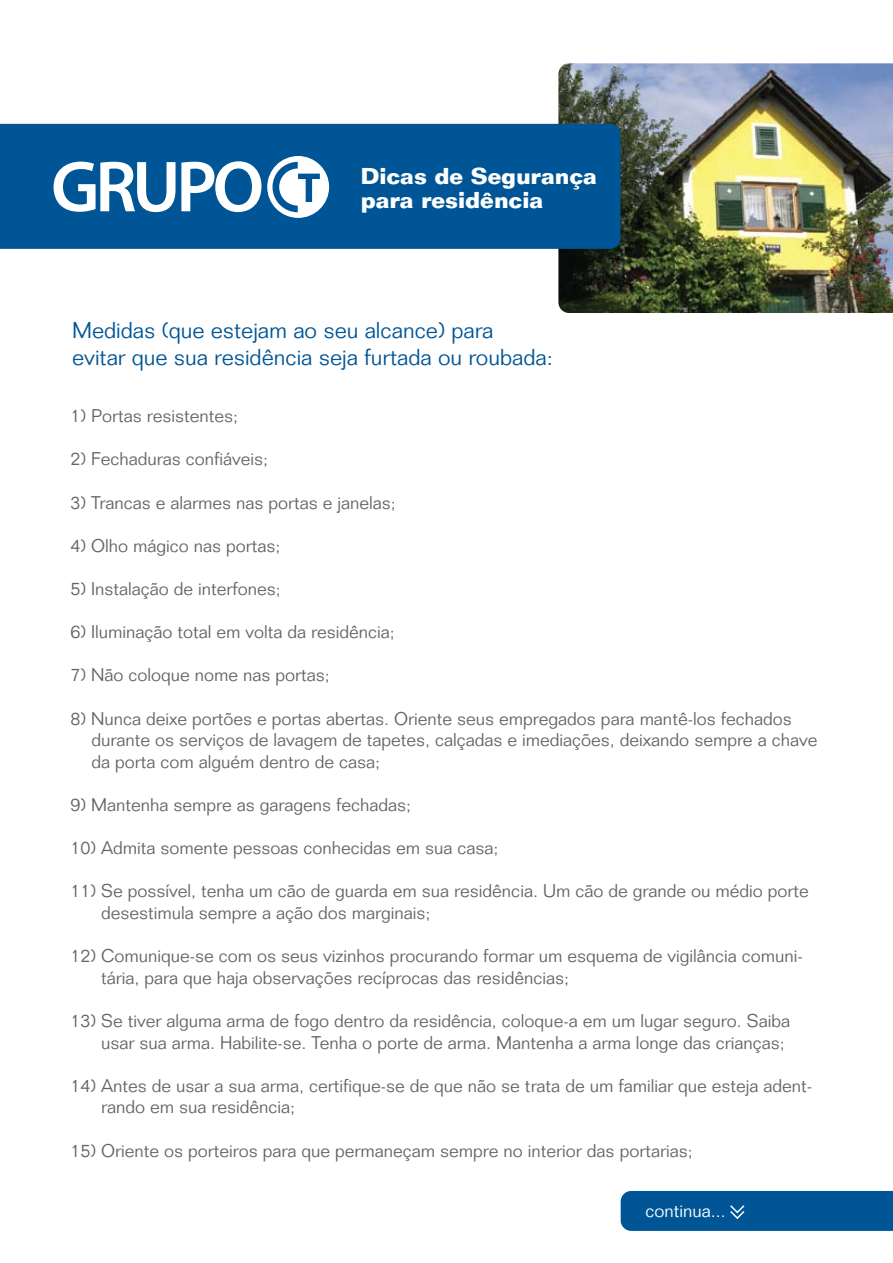
<style>
.page{position:relative;width:893px;height:1263px;background:#fff}
.page>*{position:absolute;margin:0;border:0;box-sizing:border-box;transform-origin:0 0}
.t1{font:300 22.5px/27px "Folio";color:#005596}
.t2{font:700 22.5px/24px "Folio";color:#fff}
.t3{font:300 18px/21.6px "Folio";color:#636467}
.t4{font:300 18px "Folio";color:#fff}
</style>
<div class="page">
<img style="left:558px;top:63px;width:334px;height:250px">
<div style="left:0;top:124px;width:620px;height:125px;background:#005596"></div>
<svg style="left:54px;top:156px;width:275px;height:62px"></svg>
<div style="left:621px;top:1191px;width:272px;height:40px;background:#005596"></div>
<p class="t2" style="left:361px;top:163px;width:238px">Dicas de Segurança para residência</p>
<p class="t1" style="left:72px;top:317px;width:482px">Medidas (que estejam ao seu alcance) para<br>evitar que sua residência seja furtada ou roubada:</p>
<p class="t3" style="left:70px;top:405px;width:169px">1) Portas resistentes;</p>
<p class="t3" style="left:70px;top:448px;width:199px">2) Fechaduras confiáveis;</p>
<p class="t3" style="left:70px;top:491px;width:327px">3) Trancas e alarmes nas portas e janelas;</p>
<p class="t3" style="left:70px;top:535px;width:212px">4) Olho mágico nas portas;</p>
<p class="t3" style="left:70px;top:578px;width:212px">5) Instalação de interfones;</p>
<p class="t3" style="left:70px;top:621px;width:326px">6) Iluminação total em volta da residência;</p>
<p class="t3" style="left:70px;top:664px;width:261px">7) Não coloque nome nas portas;</p>
<p class="t3" style="left:92px;top:707px;width:727px;text-indent:-21px">8) Nunca deixe portões e portas abertas. Oriente seus empregados para mantê-los fechados durante os serviços de lavagem de tapetes, calçadas e imediações, deixando sempre a chave da porta com alguém dentro de casa;</p>
<p class="t3" style="left:70px;top:794px;width:342px">9) Mantenha sempre as garagens fechadas;</p>
<p class="t3" style="left:70px;top:837px;width:430px">10) Admita somente pessoas conhecidas em sua casa;</p>
<p class="t3" style="left:101px;top:880px;width:709px;text-indent:-31px">11) Se possível, tenha um cão de guarda em sua residência. Um cão de grande ou médio porte desestimula sempre a ação dos marginais;</p>
<p class="t3" style="left:101px;top:945px;width:703px;text-indent:-31px">12) Comunique-se com os seus vizinhos procurando formar um esquema de vigilância comuni&shy;tária, para que haja observações recíprocas das residências;</p>
<p class="t3" style="left:70px;top:1010px;width:721px;text-align:right">13) Se tiver alguma arma de fogo dentro da residência, coloque-a em um lugar seguro. Saiba usar sua arma. Habilite-se. Tenha o porte de arma. Mantenha a arma longe das crianças;</p>
<p class="t3" style="left:101px;top:1075px;width:712px;text-indent:-31px">14) Antes de usar a sua arma, certifique-se de que não se trata de um familiar que esteja adent&shy;rando em sua residência;</p>
<p class="t3" style="left:70px;top:1139px;width:624px">15) Oriente os porteiros para que permaneçam sempre no interior das portarias;</p>
<p class="t4" style="left:645px;top:1200px;width:82px">continua...</p>
</div>
